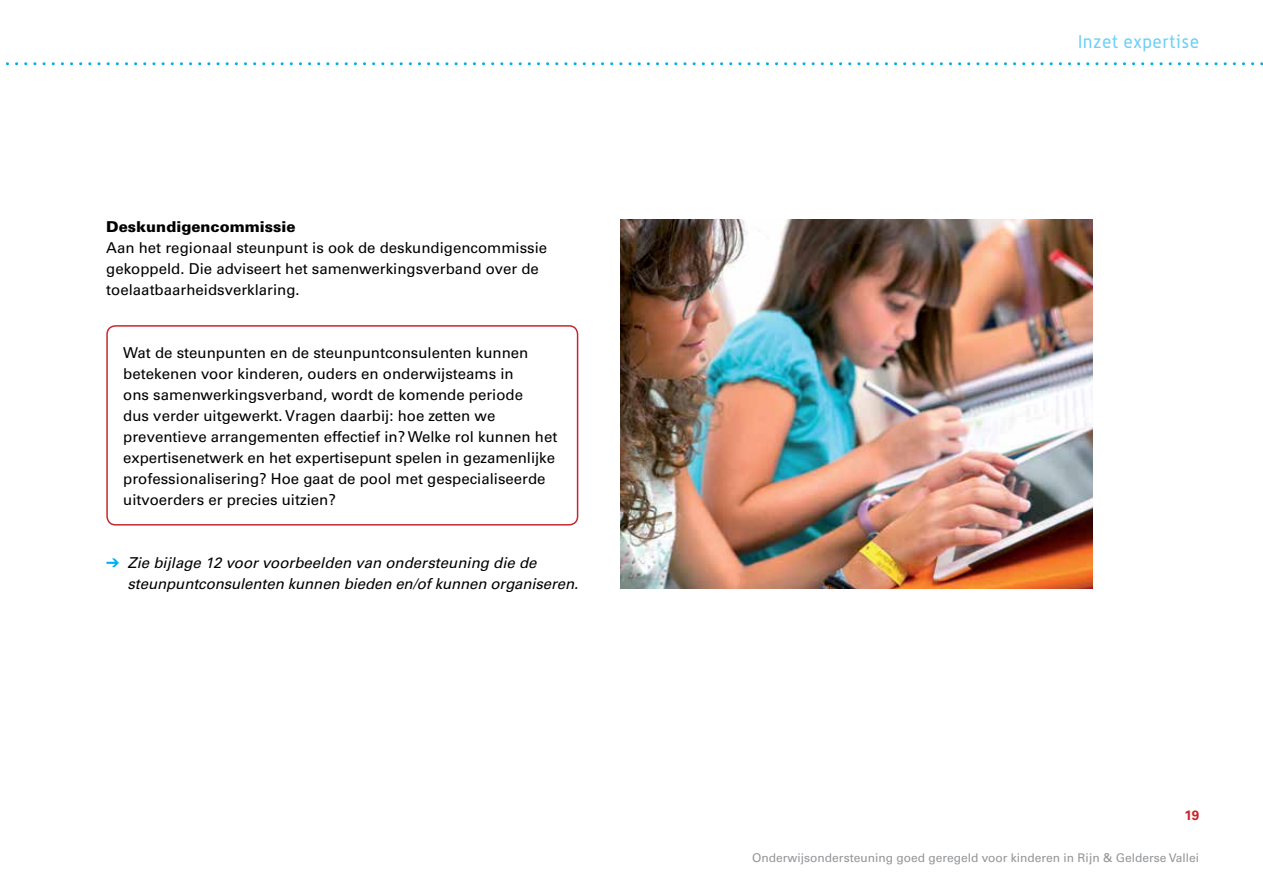
<style>
.page{position:relative;width:1263px;height:893px;background:#fff}
.page>*{position:absolute;margin:0;border:0;box-sizing:border-box;transform-origin:0 0}
.t1{font:18px "Alwyn";letter-spacing:.03em;color:#6dcff6}
.t2{font:15px/21px "Univers LT Std";color:#000}
.t3{font:italic 15px/21px "Univers LT Std";letter-spacing:-.005em;color:#000}
.t4{font:900 15px "Univers LT Std";color:#000}
.t5{font:700 13.5px "Univers LT Std";color:#c9252c}
.t6{font:12px "Univers LT Std";color:#939598}
.s1{color:#00aeef}
</style>
<div class="page">
<svg style="left:6px;top:62px;width:1257px;height:3px"></svg>
<div style="left:106px;top:325px;width:472px;height:201px;border:2px solid #c9252c;border-radius:9px"></div>
<img style="left:621px;top:220px;width:472px;height:369px">
<p class="t4" style="left:106px;top:217px;width:191px">Deskundigencommissie</p>
<p class="t2" style="left:106px;top:237px;width:442px">Aan het regionaal steunpunt is ook de deskundigencommissie gekoppeld. Die adviseert het samenwerkingsverband over de toelaatbaarheidsverklaring.</p>
<p class="t2" style="left:123px;top:342px;width:435px">Wat de steunpunten en de steunpuntconsulenten kunnen betekenen voor kinderen, ouders en onderwijsteams in<br>ons samenwerkingsverband, wordt de komende periode<br>dus verder uitgewerkt. Vragen daarbij: hoe zetten we preventieve arrangementen effectief in? Welke rol kunnen het expertisenetwerk en het expertisepunt spelen in gezamenlijke professionalisering? Hoe gaat de pool met gespecialiseerde uitvoerders er precies uitzien?</p>
<p class="t3" style="left:128px;top:552px;width:452px;text-indent:-21px"><span class="s1">➔</span> Zie bijlage 12 voor voorbeelden van ondersteuning die de steunpuntconsulenten kunnen bieden en/of kunnen organiseren.</p>
<p class="t1" style="left:1078px;top:31px;width:123px">Inzet expertise</p>
<p class="t5" style="left:1184px;top:807px;width:16px">19</p>
<p class="t6" style="left:752px;top:850px;width:448px">Onderwijsondersteuning goed geregeld voor kinderen in Rijn &amp; Gelderse Vallei</p>
</div>
